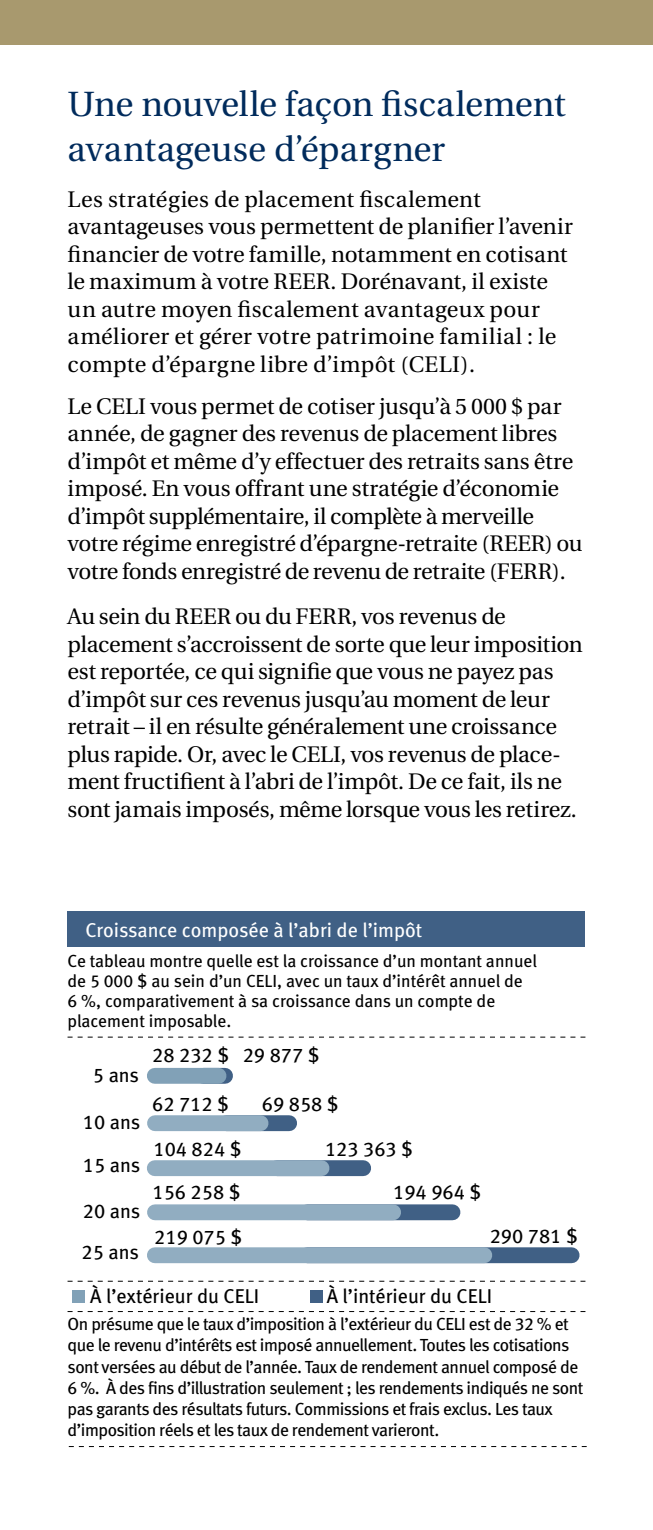
<style>
.page{position:relative;width:653px;height:1530px;background:#fff}
.page>*{position:absolute;margin:0;border:0;box-sizing:border-box;transform-origin:0 0}
.t1{font:35px/45px "Utopia";letter-spacing:-.005em;color:#002b5c}
.t2{font:22.5px/27.5px "Utopia";letter-spacing:-.005em;color:#000}
.t3{font:20px/43.2px "Meta Book LF";color:#000}
.t4{font:20px "Meta Book LF";color:#fff}
.t5{font:17.5px/21.2px "Meta Book LF";letter-spacing:-.025em;color:#000}
.t6{font:17.5px/20px "Meta Book LF";color:#000}
</style>
<div class="page">
<div style="left:0;top:0;width:652px;height:45px;background:#a8996e"></div>
<svg style="left:260px;top:1115px;width:29px;height:16px"></svg>
<svg style="left:321px;top:1160px;width:42px;height:16px"></svg>
<div style="left:307px;top:1204px;width:145px;height:16px;background:#406085"></div>
<div style="left:203px;top:1068px;width:22px;height:16px;background:#81a1b7"></div>
<svg style="left:68px;top:1037px;width:517px;height:1px"></svg>
<svg style="left:69px;top:1446px;width:517px;height:1px"></svg>
<svg style="left:68px;top:1311px;width:517px;height:1px"></svg>
<div style="left:68px;top:912px;width:517px;height:35px;background:#406085"></div>
<div style="left:307px;top:1247px;width:264px;height:16px;background:#406085"></div>
<div style="left:155px;top:1068px;width:63px;height:16px;background:#81a1b7"></div>
<div style="left:155px;top:1115px;width:105px;height:16px;background:#91adc1"></div>
<div style="left:155px;top:1160px;width:166px;height:16px;background:#91adc1"></div>
<div style="left:155px;top:1204px;width:238px;height:16px;background:#91adc1"></div>
<div style="left:155px;top:1247px;width:329px;height:16px;background:#91adc1"></div>
<div style="left:72px;top:1290px;width:12px;height:12px;background:#81a1b7"></div>
<div style="left:310px;top:1290px;width:12px;height:12px;background:#406085"></div>
<svg style="left:68px;top:1281px;width:517px;height:1px"></svg>
<h1 class="t1" style="left:68px;top:83px;width:499px">Une nouvelle façon fiscalement avantageuse d’épargner</h1>
<p class="t2" style="left:68px;top:186px;width:507px">Les stratégies de placement fiscalement avantageuses vous permettent de planifier l’avenir financier de votre famille, notamment en cotisant le maximum à votre REER. Dorénavant, il existe un autre moyen fiscalement avantageux pour améliorer et gérer votre patrimoine familial : le compte d’épargne libre d’impôt (CELI).</p>
<p class="t2" style="left:68px;top:393px;width:516px">Le CELI vous permet de cotiser jusqu’à 5 000 $ par année, de gagner des revenus de placement libres d’impôt et même d’y effectuer des retraits sans être imposé. En vous offrant une stratégie d’économie d’impôt supplémentaire, il complète à merveille votre régime enregistré d’épargne-retraite (REER) ou votre fonds enregistré de revenu de retraite (FERR).</p>
<p class="t2" style="left:68px;top:603px;width:516px">Au sein du REER ou du FERR, vos revenus de placement s’accroissent de sorte que leur imposition est reportée, ce qui signifie que vous ne payez pas d’impôt sur ces revenus jusqu’au moment de leur retrait – il en résulte généralement une croissance plus rapide. Or, avec le CELI, vos revenus de place&shy;ment fructifient à l’abri de l’impôt. De ce fait, ils ne sont jamais imposés, même lorsque vous les retirez.</p>
<p class="t4" style="left:85px;top:918px;width:338px">Croissance composée à l’abri de l’impôt</p>
<p class="t6" style="left:68px;top:951px;width:471px">Ce tableau montre quelle est la croissance d’un montant annuel de 5 000 $ au sein d’un CELI, avec un taux d’intérêt annuel de<br>6 %, comparativement à sa croissance dans un compte de placement imposable.</p>
<p class="t3" style="left:93px;top:1053px;width:48px">5 ans</p>
<p class="t3" style="left:83px;top:1100px;width:59px">10 ans</p>
<p class="t3" style="left:83px;top:1143px;width:59px">15 ans</p>
<p class="t3" style="left:83px;top:1189px;width:59px">20 ans</p>
<p class="t3" style="left:152px;top:1033px;width:169px">28 232 $ 29 877 $</p>
<p class="t3" style="left:152px;top:1082px;width:78px">62 712 $</p>
<p class="t3" style="left:153px;top:1127px;width:89px">104 824 $</p>
<p class="t3" style="left:152px;top:1170px;width:89px">156 258 $</p>
<p class="t3" style="left:262px;top:1082px;width:78px">69 858 $</p>
<p class="t3" style="left:393px;top:1127px;width:89px;text-indent:-68px">123 363 $<br>194 964 $</p>
<p class="t3" style="left:154px;top:1215px;width:89px">219 075 $</p>
<p class="t3" style="left:489px;top:1214px;width:89px">290 781 $</p>
<p class="t3" style="left:90px;top:1275px;width:170px">À l’extérieur du CELI</p>
<p class="t3" style="left:327px;top:1275px;width:167px">À l’intérieur du CELI</p>
<p class="t3" style="left:82px;top:1230px;width:59px">25 ans</p>
<p class="t5" style="left:68px;top:1313px;width:517px">On présume que le taux d’imposition à l’extérieur du CELI est de 32 % et que le revenu d’intérêts est imposé annuellement. Toutes les cotisations sont versées au début de l’année. Taux de rendement annuel composé de 6 %. À des fins d’illustration seulement ; les rendements indiqués ne sont pas garants des résultats futurs. Commissions et frais exclus. Les taux d’imposition réels et les taux de rendement varieront.</p>
</div>
